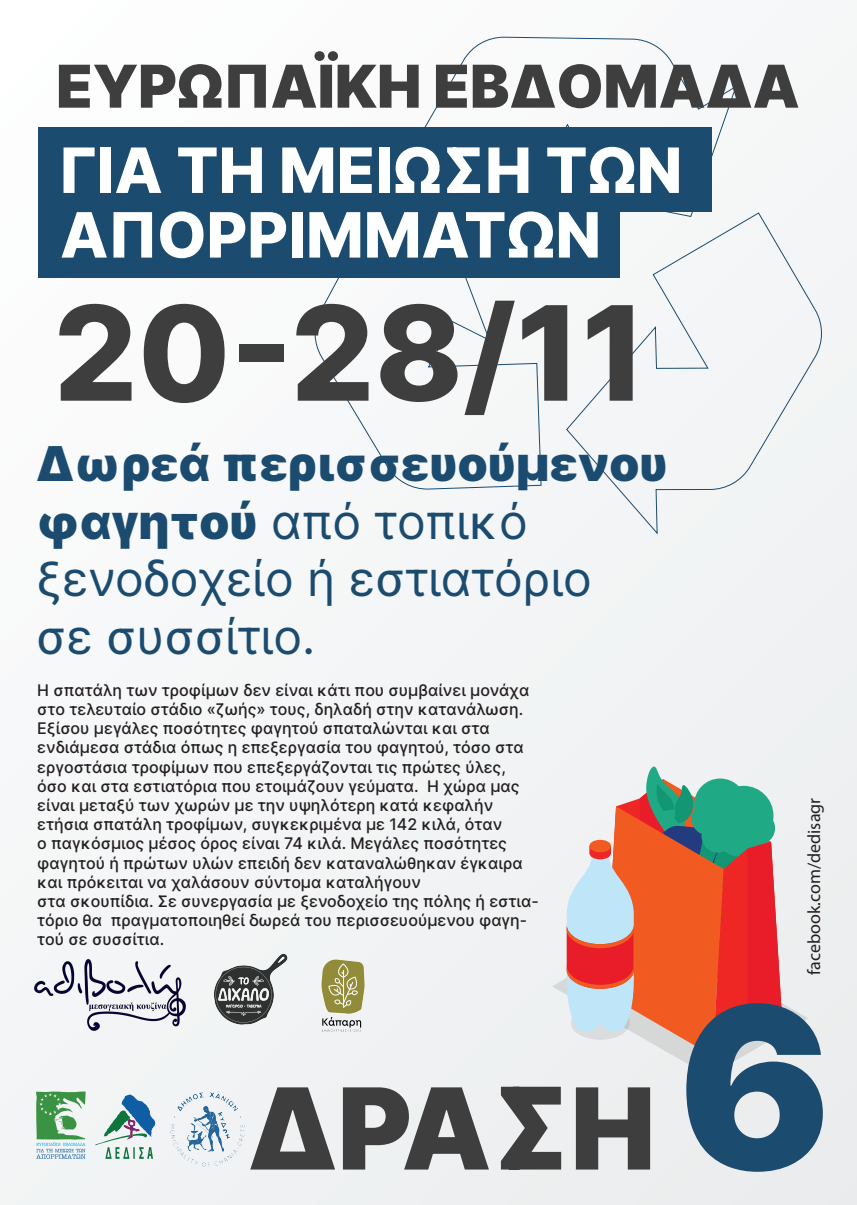
<style>
.page{position:relative;width:857px;height:1205px;background:#fff}
.page>*{position:absolute;margin:0;border:0;box-sizing:border-box;transform-origin:0 0}
.t1{font:800 131.3px "Inter";color:#3e3e3f}
.t2{font:900 113px "Inter";color:#3e3e3f}
.t3{font:800 62.5px/64.6px "Inter";color:#fff}
.t4{font:900 59.1px "Inter";color:#3e3e3f}
.t5{font:48px/57.6px "Inter";color:#1b4c70}
.t6{font:18px "Myriad Pro";color:#231f20}
.t7{font:500 16px/19.2px "Inter";color:#231f20}
.s1{font-weight:900}
.s2{font-size:224.8px;color:#1b4c70}
</style>
<div class="page">
<div style="left:0;top:0;width:856px;height:1205px;background:#f4f5f6"></div>
<svg style="left:424px;top:36px;width:313px;height:176px"></svg>
<svg style="left:304px;top:277px;width:238px;height:212px"></svg>
<svg style="left:565px;top:212px;width:257px;height:323px"></svg>
<div style="left:38px;top:193px;width:580px;height:84px;background:#1b4c70"></div>
<div style="left:38px;top:127px;width:673px;height:84px;background:#1b4c70"></div>
<svg style="left:552px;top:766px;width:255px;height:310px"></svg>
<svg style="left:36px;top:1091px;width:50px;height:68px"></svg>
<svg style="left:95px;top:1094px;width:60px;height:65px"></svg>
<img style="left:321px;top:959px;width:44px;height:73px">
<img style="left:214px;top:953px;width:74px;height:72px">
<img style="left:34px;top:960px;width:151px;height:70px">
<img style="left:170px;top:1092px;width:74px;height:74px">
<h3 class="t4" style="left:56px;top:43px;width:744px">ΕΥΡΩΠΑΪΚΗ ΕΒ∆ΟΜΑ∆Α</h3>
<h3 class="t3" style="left:60px;top:137px;width:623px">ΓΙΑ ΤΗ ΜΕΙΩΣΗ ΤΩΝ<br>ΑΠΟΡΡΙΜΜΑΤΩΝ</h3>
<h1 class="t1" style="left:54px;top:257px;width:594px">20-28/11</h1>
<h3 class="t5" style="left:36px;top:434px;width:633px"><span class="s1">∆ωρεά περισσευούμενου φαγητού</span> από τοπικό ξενοδοχείο ή εστιατόριο<br>σε συσσίτιο.</h3>
<p class="t7" style="left:37px;top:680px;width:503px">Η σπατάλη των τροφίμων δεν είναι κάτι που συμβαίνει μονάχα στο τελευταίο στάδιο «ζωής» τους, δηλαδή στην κατανάλωση.<br>Εξίσου μεγάλες ποσότητες φαγητού σπαταλώνται και στα ενδιάμεσα στάδια όπως η επεξεργασία του φαγητού, τόσο στα εργοστάσια τροφίμων που επεξεργάζονται τις πρώτες ύλες, όσο και στα εστιατόρια που ετοιμάζουν γεύματα. Η χώρα μας είναι μεταξύ των χωρών με την υψηλότερη κατά κεφαλήν ετήσια σπατάλη τροφίμων, συγκεκριμένα με 142 κιλά, όταν<br>ο παγκόσμιος μέσος όρος είναι 74 κιλά. Μεγάλες ποσότητες φαγητού ή πρώτων υλών επειδή δεν καταναλώθηκαν έγκαιρα και πρόκειται να χαλάσουν σύντομα καταλήγουν<br>στα σκουπίδια. Σε συνεργασία με ξενοδοχείο της πόλης ή εστια&shy;τόριο θα πραγματοποιηθεί δωρεά του περισσευούμενου φαγη&shy;τού σε συσσίτια.</p>
<p class="t6" style="left:802px;top:975px;width:179px;rotate:-90deg">facebook.com/dedisagr</p>
<h2 class="t2" style="left:247px;top:1046px;width:585px">∆ΡΑΣΗ <span class="s2">6</span></h2>
</div>
